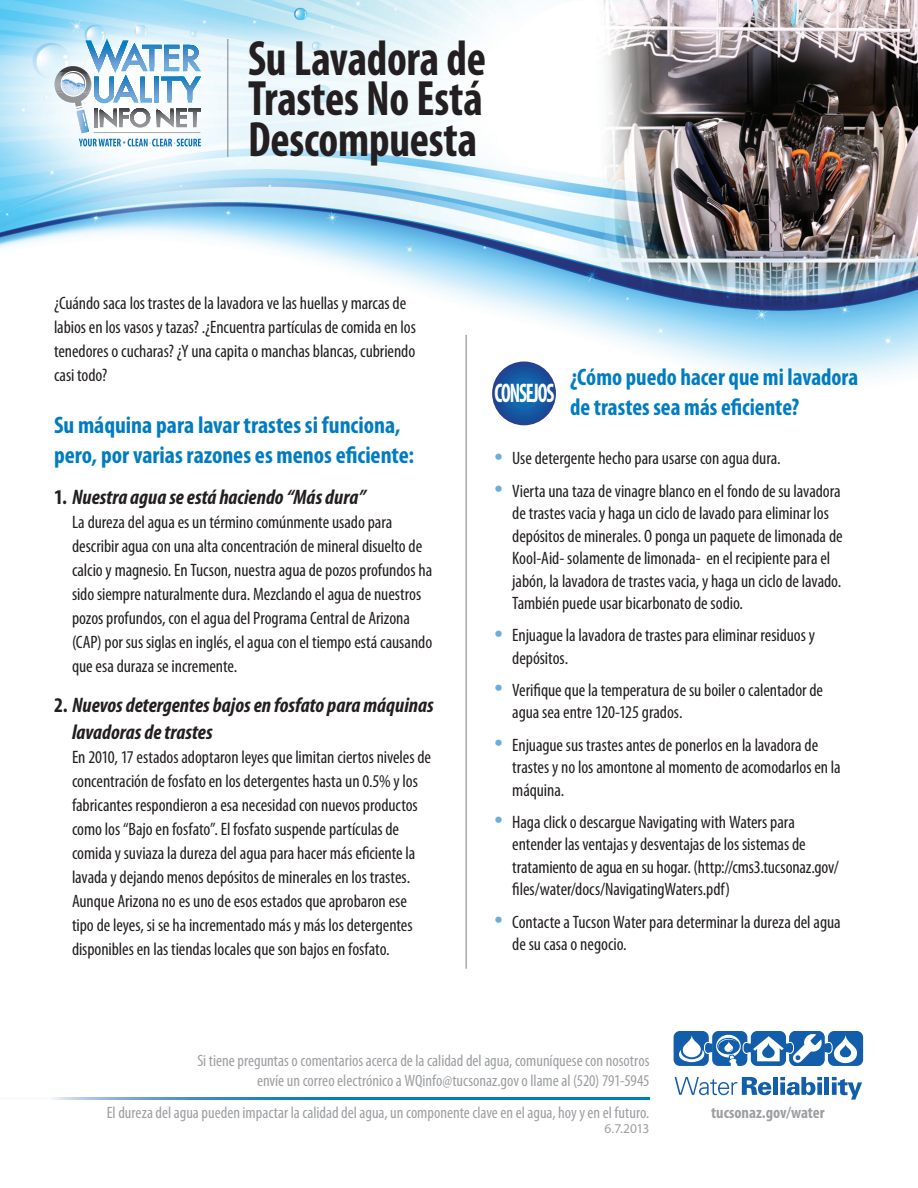
<style>
.page{position:relative;width:918px;height:1188px;background:#fff}
.page>*{position:absolute;margin:0;border:0;box-sizing:border-box;transform-origin:0 0}
.t1{font:700 condensed 49.95px/40.5px "Myriad Pro";letter-spacing:-.005em;color:#231f20;text-align:justify;scale:.92 1}
.t2{font:700 condensed 27px "Myriad Pro";letter-spacing:-.06em;color:#fff;scale:.75 1}
.t3{font:700 condensed 24px/30px "Myriad Pro";color:#007cc2}
.t4{font:italic 700 condensed 21px/27px "Myriad Pro";color:#231f20}
.t5{font:condensed 18px/24px "Myriad Pro";letter-spacing:-.005em;color:#231f20}
.t6{font:condensed 16.5px/19.8px "Myriad Pro";color:#9d9fa2;text-align:right}
.t7{font:700 condensed 16.5px "Myriad Pro";color:#9d9fa2}
.t8{font:13.5px "Myriad Pro";color:#9d9fa2}
.s1{font-style:normal}
.s2{font-family:"Frutiger";font-weight:700;font-stretch:normal;color:#6caddf}
</style>
<div class="page">
<img style="left:0;top:0;width:918px;height:426px">
<svg style="left:79px;top:139px;width:122px;height:7px"></svg>
<hr style="left:85px;top:42px;width:43px;height:1px;background:#007dc3">
<hr style="left:85px;top:40px;width:43px;height:2px;background:#007dc3">
<hr style="left:85px;top:38px;width:43px;height:2px;background:#007dc3">
<svg style="left:53px;top:43px;width:148px;height:90px"></svg>
<hr style="left:465px;top:335px;width:2px;height:634px;background:#a8a9ad">
<svg style="left:492px;top:362px;width:64px;height:63px;background:#1758a1"></svg>
<hr style="left:227px;top:39px;width:1px;height:118px;background:#808285">
<svg style="left:51px;top:1097px;width:598px;height:3px;background:#288bc9"></svg>
<div style="left:674px;top:1031px;width:35px;height:35px;background:#125eab;border-radius:6px"></div>
<div style="left:712px;top:1031px;width:35px;height:35px;background:#125eab;border-radius:6px"></div>
<div style="left:828px;top:1031px;width:35px;height:35px;background:#125eab;border-radius:6px"></div>
<div style="left:789px;top:1031px;width:36px;height:35px;background:#125eab;border-radius:6px"></div>
<div style="left:751px;top:1031px;width:35px;height:35px;background:#125eab;border-radius:6px"></div>
<svg style="left:678px;top:1034px;width:179px;height:32px"></svg>
<svg style="left:675px;top:1077px;width:96px;height:18px"></svg>
<div style="left:773px;top:1077px;width:5px;height:18px;background:#125eab"></div>
<svg style="left:780px;top:1077px;width:42px;height:18px"></svg>
<hr style="left:825px;top:1077px;width:4px;height:18px;background:#125eab">
<svg style="left:832px;top:1077px;width:30px;height:23px"></svg>
<p class="t1" style="left:248px;top:38px;width:260px">Su Lavadora de Trastes No Está Descompuesta</p>
<p class="t5" style="left:54px;top:292px;width:363px">¿Cuándo saca los trastes de la lavadora ve las huellas y marcas de labios en los vasos y tazas? .¿Encuentra partículas de comida en los tenedores o cucharas? ¿Y una capita o manchas blancas, cubriendo casi todo?</p>
<p class="t3" style="left:54px;top:410px;width:362px">Su máquina para lavar trastes si funciona, pero, por varias razones es menos eficiente:</p>
<p class="t4" style="left:54px;top:484px;width:313px"><span class="s1">1.</span> Nuestra agua se está haciendo “Más dura”</p>
<p class="t5" style="left:72px;top:510px;width:362px">La dureza del agua es un término comúnmente usado para describir agua con una alta concentración de mineral disuelto de calcio y magnesio. En Tucson, nuestra agua de pozos profundos ha sido siempre naturalmente dura. Mezclando el agua de nuestros pozos profundos, con el agua del Programa Central de Arizona (CAP) por sus siglas en inglés, el agua con el tiempo está causando que esa duraza se incremente.</p>
<p class="t4" style="left:72px;top:692px;width:363px;text-indent:-18px"><span class="s1">2.</span> Nuevos detergentes bajos en fosfato para máquinas lavadoras de trastes</p>
<p class="t5" style="left:72px;top:745px;width:361px">En 2010, 17 estados adoptaron leyes que limitan ciertos niveles de concentración de fosfato en los detergentes hasta un 0.5% y los fabricantes respondieron a esa necesidad con nuevos productos como los “Bajo en fosfato”. El fosfato suspende partículas de comida y suviaza la dureza del agua para hacer más eficiente la lavada y dejando menos depósitos de minerales en los trastes.<br>Aunque Arizona no es uno de esos estados que aprobaron ese tipo de leyes, si se ha incrementado más y más los detergentes disponibles en las tiendas locales que son bajos en fosfato.</p>
<p class="t2" style="left:495px;top:379px;width:81px">CONSEJOS</p>
<p class="t3" style="left:570px;top:363px;width:290px">¿Cómo puedo hacer que mi lavadora de trastes sea más eficiente?</p>
<p class="t5" style="left:494px;top:447px;width:288px"><span class="s2">•</span> Use detergente hecho para usarse con agua dura.</p>
<p class="t5" style="left:512px;top:480px;width:332px;line-height:22.5px;text-indent:-18px"><span class="s2">•</span> Vierta una taza de vinagre blanco en el fondo de su lavadora de trastes vacia y haga un ciclo de lavado para eliminar los depósitos de minerales. O ponga un paquete de limonada de Kool-Aid- solamente de limonada- en el recipiente para el jabón, la lavadora de trastes vacia, y haga un ciclo de lavado.<br>También puede usar bicarbonato de sodio.</p>
<p class="t5" style="left:512px;top:624px;width:304px;line-height:22.5px;text-indent:-18px"><span class="s2">•</span> Enjuague la lavadora de trastes para eliminar residuos y depósitos.</p>
<p class="t5" style="left:512px;top:679px;width:312px;line-height:22.5px;text-indent:-18px"><span class="s2">•</span> Verifique que la temperatura de su boiler o calentador de agua sea entre 120-125 grados.</p>
<p class="t5" style="left:512px;top:734px;width:330px;line-height:22.5px;text-indent:-18px"><span class="s2">•</span> Enjuague sus trastes antes de ponerlos en la lavadora de trastes y no los amontone al momento de acomodarlos en la máquina.</p>
<p class="t5" style="left:512px;top:811px;width:328px;line-height:22.5px;text-indent:-18px"><span class="s2">•</span> Haga click o descargue Navigating with Waters para entender las ventajas y desventajas de los sistemas de tratamiento de agua en su hogar. (http://cms3.tucsonaz.gov/ files/water/docs/NavigatingWaters.pdf)</p>
<p class="t5" style="left:512px;top:911px;width:330px;line-height:22.5px;text-indent:-18px"><span class="s2">•</span> Contacte a Tucson Water para determinar la dureza del agua de su casa o negocio.</p>
<p class="t6" style="left:197px;top:1051px;width:454px">Si tiene preguntas o comentarios acerca de la calidad del agua, comuníquese con nosotros envíe un correo electrónico a WQinfo@tucsonaz.gov o llame al (520) 791-5945</p>
<p class="t6" style="left:107px;top:1103px;width:544px">El dureza del agua pueden impactar la calidad del agua, un componente clave en el agua, hoy y en el futuro.</p>
<p class="t8" style="left:605px;top:1121px;width:46px">6.7.2013</p>
<p class="t7" style="left:711px;top:1103px;width:115px">tucsonaz.gov/water</p>
</div>
